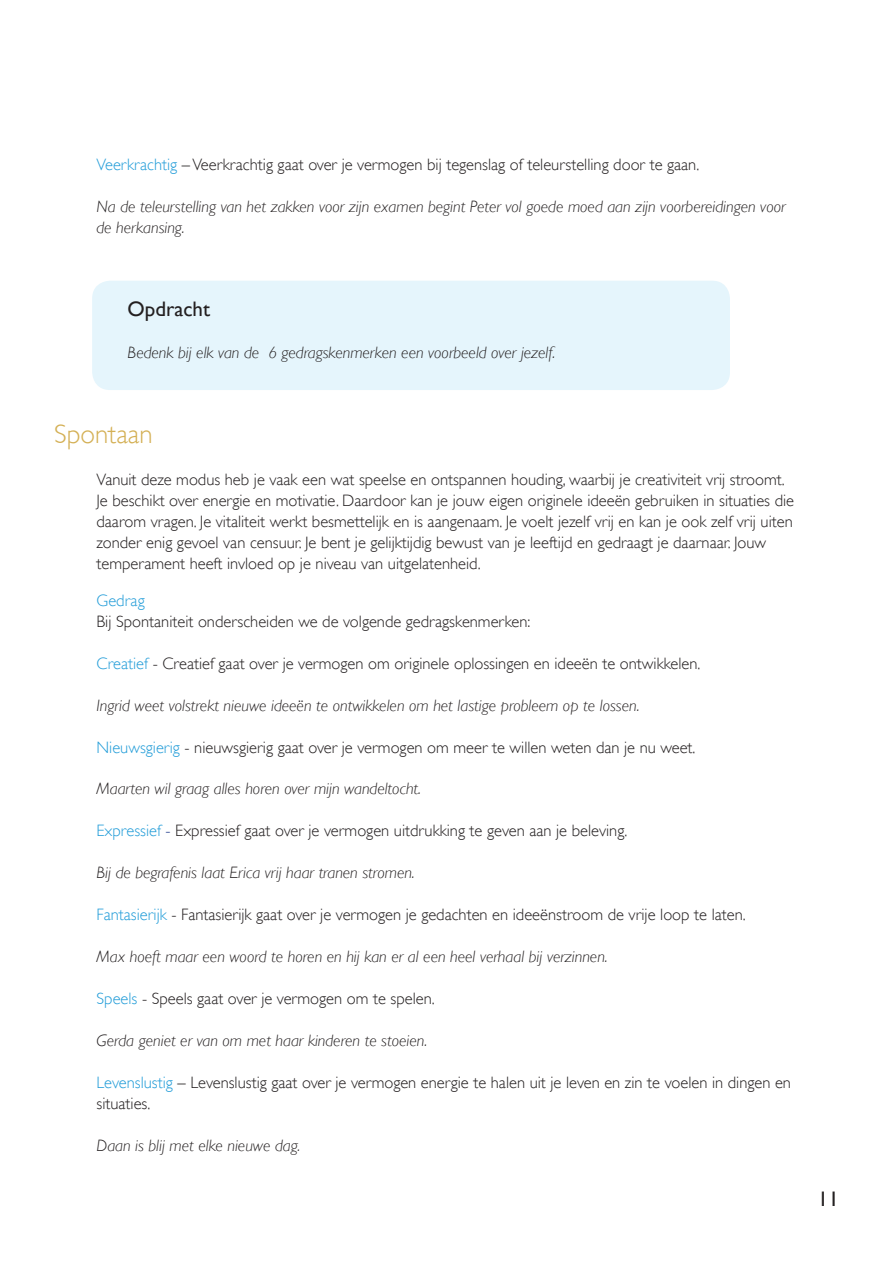
<style>
.page{position:relative;width:893px;height:1263px;background:#fff}
.page>*{position:absolute;margin:0;border:0;box-sizing:border-box;transform-origin:0 0}
.t1{font:300 27px "Gill Sans";color:#d4b055}
.t2{font:21px "Gill Sans";color:#231f20}
.t3{font:300 16.5px/21px "Gill Sans";color:#231f20}
.t4{font:italic 300 16.5px/21px "Gill Sans";color:#231f20}
.t5{font:300 16.5px "Gill Sans";color:#219cd8}
.s1{color:#219cd8}
.s2{color:#253f8e}
</style>
<div class="page">
<div style="left:92px;top:281px;width:638px;height:109px;background:#e5f5fc;border-radius:18px"></div>
<p class="t3" style="left:97px;top:154px;width:604px"><span class="s1">Veerkrachtig</span> – Veerkrachtig gaat over je vermogen bij tegenslag of teleurstelling door te gaan.</p>
<p class="t4" style="left:97px;top:196px;width:691px">Na de teleurstelling van het zakken voor zijn examen begint Peter vol goede moed aan zijn voorbereidingen voor de herkansing.</p>
<p class="t2" style="left:128px;top:297px;width:84px">Opdracht</p>
<p class="t4" style="left:128px;top:342px;width:429px">Bedenk bij elk van de 6 gedragskenmerken een voorbeeld over jezelf.</p>
<h1 class="t1" style="left:54px;top:419px;width:100px">Spontaan</h1>
<p class="t3" style="left:97px;top:469px;width:699px">Vanuit deze modus heb je vaak een wat speelse en ontspannen houding, waarbij je creativiteit vrij stroomt.<br>Je beschikt over energie en motivatie. Daardoor kan je jouw eigen originele ideeën gebruiken in situaties die daarom vragen. Je vitaliteit werkt besmettelijk en is aangenaam. Je voelt jezelf vrij en kan je ook zelf vrij uiten zonder enig gevoel van censuur. Je bent je gelijktijdig bewust van je leeftijd en gedraagt je daarnaar. Jouw temperament heeft invloed op je niveau van uitgelatenheid.</p>
<p class="t5" style="left:97px;top:590px;width:50px">Gedrag</p>
<p class="t3" style="left:97px;top:610px;width:435px">Bij Spontaniteit onderscheiden we de volgende gedragskenmerken:</p>
<p class="t3" style="left:97px;top:652px;width:605px"><span class="s1">Creatief</span> - Creatief gaat over je vermogen om originele oplossingen en ideeën te ontwikkelen.</p>
<p class="t4" style="left:97px;top:694px;width:544px">Ingrid weet volstrekt nieuwe ideeën te ontwikkelen om het lastige probleem op te lossen.</p>
<p class="t3" style="left:97px;top:736px;width:600px"><span class="s1">Nieuwsgierig</span> - nieuwsgierig gaat over je vermogen om meer te willen weten dan je nu weet.</p>
<p class="t4" style="left:97px;top:778px;width:326px">Maarten wil graag alles horen over mijn wandeltocht.</p>
<p class="t3" style="left:97px;top:820px;width:532px"><span class="s1">Expressief</span> <span class="s2">-</span> Expressief gaat over je vermogen uitdrukking te geven aan je beleving.</p>
<p class="t4" style="left:97px;top:862px;width:320px">Bij de begrafenis laat Erica vrij haar tranen stromen.</p>
<p class="t3" style="left:97px;top:904px;width:651px"><span class="s1">Fantasierijk</span> - Fantasierijk gaat over je vermogen je gedachten en ideeënstroom de vrije loop te laten.</p>
<p class="t4" style="left:97px;top:946px;width:513px">Max hoeft maar een woord te horen en hij kan er al een heel verhaal bij verzinnen.</p>
<p class="t3" style="left:97px;top:988px;width:340px"><span class="s1">Speels</span> - Speels gaat over je vermogen om te spelen.</p>
<p class="t4" style="left:97px;top:1030px;width:332px">Gerda geniet er van om met haar kinderen te stoeien.</p>
<p class="t3" style="left:97px;top:1072px;width:696px"><span class="s1">Levenslustig</span> – Levenslustig gaat over je vermogen energie te halen uit je leven en zin te voelen in dingen en situaties.</p>
<p class="t4" style="left:97px;top:1135px;width:205px">Daan is blij met elke nieuwe dag.</p>
<p class="t2" style="left:818px;top:1187px;width:22px">11</p>
</div>
